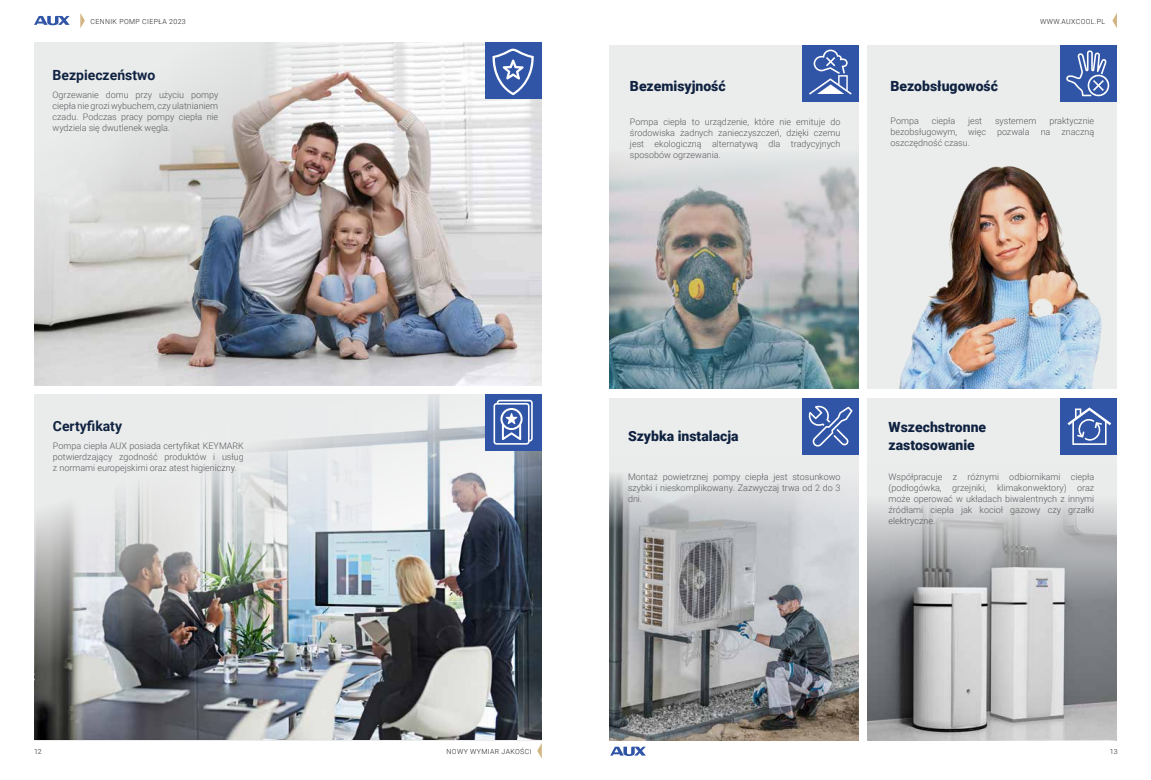
<style>
.page{position:relative;width:1151px;height:780px;background:#fff}
.page>*{position:absolute;margin:0;border:0;box-sizing:border-box;transform-origin:0 0}
.t1{font:900 14px/18px "Roboto";color:#0f2240}
.t2{font:700 14px "Roboto";color:#0f2240}
.t3{font:300 9px/11px "Roboto";color:#58595b;text-align:justify}
.t4{font:300 7px "Roboto";letter-spacing:.05em;color:#231f20}
</style>
<div class="page">
<svg style="left:610px;top:746px;width:36px;height:10px"></svg>
<svg style="left:537px;top:743px;width:5px;height:15px"></svg>
<svg style="left:34px;top:16px;width:36px;height:10px"></svg>
<svg style="left:80px;top:13px;width:5px;height:15px"></svg>
<svg style="left:1112px;top:13px;width:5px;height:15px"></svg>
<img style="left:34px;top:43px;width:507px;height:342px">
<div style="left:485px;top:43px;width:56px;height:56px;background:#3155a6"></div>
<svg style="left:492px;top:49px;width:42px;height:46px"></svg>
<img style="left:34px;top:394px;width:507px;height:345px">
<div style="left:485px;top:394px;width:56px;height:56px;background:#3155a6"></div>
<svg style="left:493px;top:400px;width:40px;height:44px"></svg>
<div style="left:609px;top:398px;width:250px;height:342px;background:#ebecec"></div>
<img style="left:609px;top:474px;width:250px;height:266px">
<div style="left:867px;top:45px;width:250px;height:343px;background:#ebecec"></div>
<img style="left:899px;top:166px;width:203px;height:222px">
<div style="left:609px;top:45px;width:250px;height:343px;background:#ebecec"></div>
<img style="left:609px;top:159px;width:250px;height:229px">
<div style="left:867px;top:398px;width:250px;height:342px;background:#ebecec"></div>
<img style="left:867px;top:500px;width:250px;height:240px">
<div style="left:802px;top:45px;width:57px;height:57px;background:#3155a6"></div>
<svg style="left:809px;top:50px;width:43px;height:45px"></svg>
<div style="left:802px;top:398px;width:57px;height:56px;background:#3155a6"></div>
<svg style="left:808px;top:405px;width:44px;height:41px"></svg>
<div style="left:1060px;top:45px;width:57px;height:57px;background:#3155a6"></div>
<svg style="left:1066px;top:50px;width:43px;height:46px"></svg>
<div style="left:1060px;top:398px;width:57px;height:56px;background:#3155a6"></div>
<svg style="left:1067px;top:407px;width:44px;height:38px"></svg>
<p class="t4" style="left:91px;top:16px;width:97px">CENNIK POMP CIEPŁA 2023</p>
<p class="t4" style="left:1040px;top:16px;width:67px">WWW.AUXCOOL.PL</p>
<h1 class="t2" style="left:53px;top:65px;width:104px">Bezpieczeństwo</h1>
<p class="t3" style="left:53px;top:89px;width:167px">Ogrzewanie domu przy użyciu pompy ciepła nie grozi wybuchem, czy ulatnianiem czadu. Podczas pracy pompy ciepła nie wydziela się dwutlenek węgla.</p>
<h1 class="t2" style="left:53px;top:416px;width:71px">Certyfikaty</h1>
<p class="t3" style="left:53px;top:440px;width:192px">Pompa ciepła AUX posiada certyfikat KEYMARK potwierdzający zgodność produktów i usług z normami europejskimi oraz atest higieniczny.</p>
<h1 class="t1" style="left:630px;top:77px;width:97px">Bezemisyjność</h1>
<p class="t3" style="left:630px;top:116px;width:212px">Pompa ciepła to urządzenie, które nie emituje do środowiska żadnych zanieczyszczeń, dzięki czemu jest ekologiczną alternatywą dla tradycyjnych sposobów ogrzewania.</p>
<h1 class="t1" style="left:890px;top:77px;width:109px">Bezobsługowość</h1>
<p class="t3" style="left:890px;top:115px;width:30px">Pompa</p>
<p class="t3" style="left:932px;top:115px;width:25px">ciepła</p>
<p class="t3" style="left:968px;top:115px;width:16px">jest</p>
<p class="t3" style="left:995px;top:115px;width:43px">systemem</p>
<p class="t3" style="left:890px;top:115px;width:205px;text-indent:159px">praktycznie bezobsługowym, więc pozwala na znaczną oszczędność czasu.</p>
<h1 class="t1" style="left:628px;top:427px;width:112px">Szybka instalacja</h1>
<p class="t3" style="left:628px;top:471px;width:214px">Montaż powietrznej pompy ciepła jest stosunkowo szybki i nieskomplikowany. Zazwyczaj trwa od 2 do 3 dni.</p>
<h1 class="t1" style="left:889px;top:418px;width:99px">Wszechstronne zastosowanie</h1>
<p class="t3" style="left:888px;top:471px;width:207px">Współpracuje z różnymi odbiornikami ciepła (podłogówka, grzejniki, klimakonwektory) oraz może operować w układach biwalentnych z innymi źródłami ciepła jak kocioł gazowy czy grzałki elektryczne.</p>
<p class="t4" style="left:34px;top:746px;width:9px">12</p>
<p class="t4" style="left:447px;top:746px;width:86px">NOWY WYMIAR JAKOŚCI</p>
<p class="t4" style="left:1110px;top:746px;width:9px">13</p>
</div>
